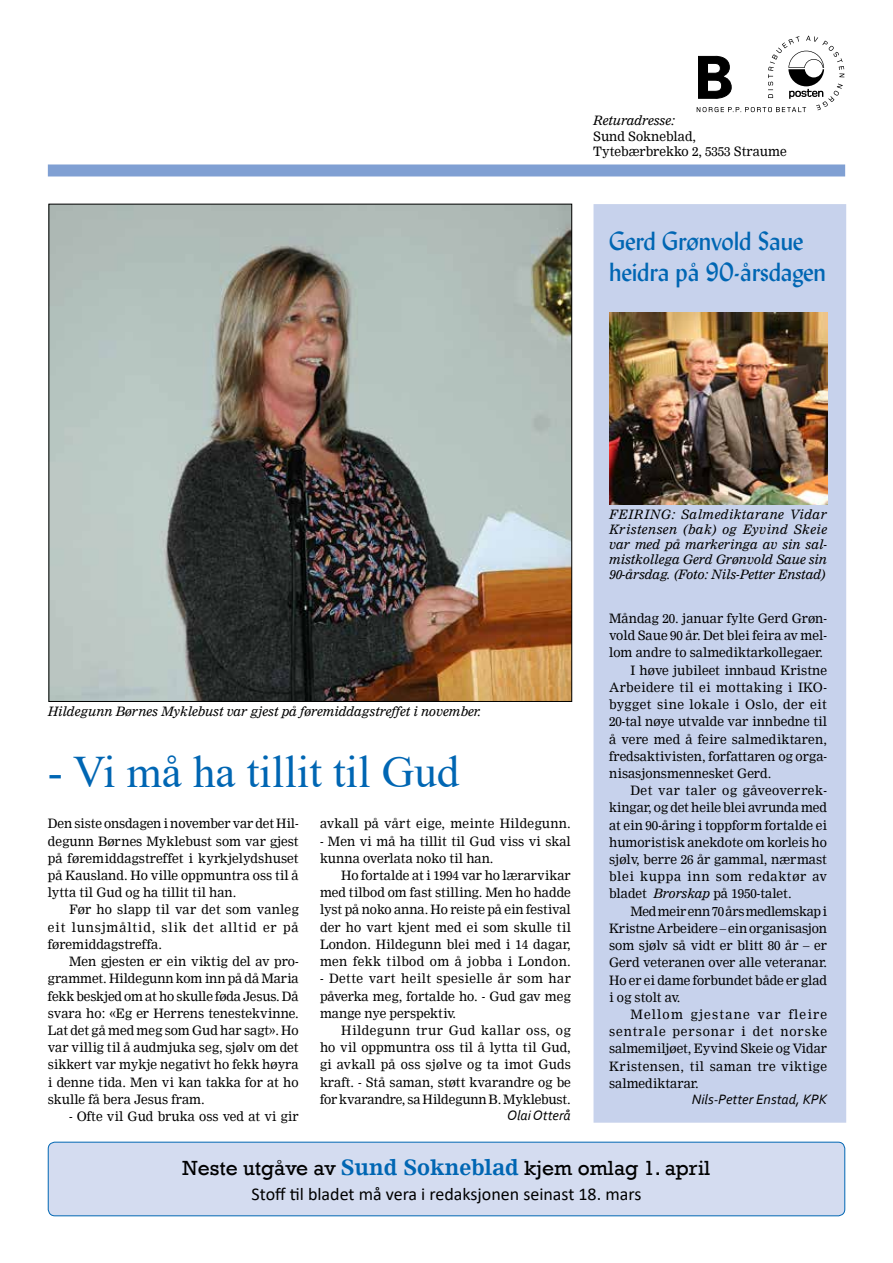
<style>
.page{position:relative;width:893px;height:1263px;background:#fff}
.page>*{position:absolute;margin:0;border:0;box-sizing:border-box;transform-origin:0 0}
.t1{font:45px "Times New Roman";color:#0066b3}
.t2{font:25.5px/31.5px "Lydian";color:#0066b3}
.t3{font:21px "Rockwell";color:#000}
.t4{font:18px "Calibri";color:#000}
.t5{font:italic 14.25px "Corbel";color:#000}
.t6{font:12.75px/17.2px "Nimrod";color:#000;text-align:justify}
.t7{font:italic 12.75px/15px "Nimrod";color:#000;text-align:justify}
.t8{font:12.75px "Nimrod";letter-spacing:.03em;color:#000}
.t9{font:12.75px "Nimrod";letter-spacing:.025em;color:#000}
.t10{font:12.75px "Nimrod";letter-spacing:-.02em;color:#000}
.t11{font:12.75px "Nimrod";letter-spacing:.07em;color:#000}
.t12{font:12.75px "Nimrod";letter-spacing:.035em;color:#000}
.t13{font:12.75px "Nimrod";letter-spacing:.05em;color:#000}
.t14{font:12.75px "Nimrod";letter-spacing:.09em;color:#000}
.s1{font-style:italic}
.s2{font-family:"Nimrod";font-weight:700;color:#0066b3}
</style>
<div class="page">
<div style="left:48px;top:1142px;width:797px;height:74px;background:#d4dcf0;border-radius:7px"></div>
<div style="left:48px;top:1142px;width:797px;height:74px;border:1px solid #0066b3;border-radius:7px"></div>
<div style="left:48px;top:164px;width:797px;height:12px;background:#80a0d3"></div>
<div style="left:593px;top:204px;width:253px;height:919px;background:#c7d2ec;border:2px solid #c7d2ec"></div>
<svg style="left:697px;top:36px;width:147px;height:76px"></svg>
<img style="left:51px;top:206px;width:519px;height:494px">
<img style="left:609px;top:312px;width:218px;height:193px">
<p class="t7" style="left:593px;top:113px;width:83px">Returadresse:</p>
<p class="t6" style="left:593px;top:129px;width:195px;line-height:15.3px">Sund Sokneblad,<br>Tytebærbrekko 2, 5353 Straume</p>
<h2 class="t2" style="left:609px;top:226px;width:218px">Gerd Grønvold Saue heidra på 90-årsdagen</h2>
<p class="t7" style="left:48px;top:704px;width:435px">Hildegunn Børnes Myklebust var gjest på føremiddagstreffet i november.</p>
<h1 class="t1" style="left:48px;top:740px;width:413px">- Vi må ha tillit til Gud</h1>
<p class="t6" style="left:48px;top:815px;width:252px">Den siste onsdagen i november var det Hil&shy;degunn Børnes Myklebust som var gjest på føremiddagstreffet i kyrkjelydshuset på Kausland. Ho ville oppmuntra oss til å lytta til Gud og ha tillit til han.</p>
<p class="t6" style="left:48px;top:901px;width:252px;text-indent:21px">Før ho slapp til var det som vanleg eit lunsjmåltid, slik det alltid er på føremiddagstreffa.</p>
<p class="t6" style="left:48px;top:953px;width:252px;text-indent:21px">Men gjesten er ein viktig del av pro&shy;grammet. Hildegunn kom inn på då Maria fekk beskjed om at ho skulle føda Jesus. Då svara ho: «Eg er Herrens tenestekvinne.<br>Lat det gå med meg som Gud har sagt». Ho var villig til å audmjuka seg, sjølv om det sikkert var mykje negativt ho fekk høyra i denne tida. Men vi kan takka for at ho skulle få bera Jesus fram.</p>
<p class="t6" style="left:69px;top:1108px;width:231px">- Ofte vil Gud bruka oss ved at vi gir</p>
<p class="t6" style="left:320px;top:815px;width:252px">avkall på vårt eige, meinte Hildegunn.</p>
<p class="t6" style="left:320px;top:832px;width:252px">- Men vi må ha tillit til Gud viss vi skal kunna overlata noko til han.</p>
<p class="t6" style="left:320px;top:867px;width:252px;text-indent:21px">Ho fortalde at i 1994 var ho lærarvikar med tilbod om fast stilling. Men ho hadde lyst på noko anna. Ho reiste på ein festival der ho vart kjent med ei som skulle til London. Hildegunn blei med i 14 dagar, men fekk tilbod om å jobba i London.</p>
<p class="t6" style="left:320px;top:970px;width:252px">- Dette vart heilt spesielle år som har påverka meg, fortalde ho. - Gud gav meg mange nye perspektiv.</p>
<p class="t6" style="left:320px;top:1022px;width:252px;text-indent:21px">Hildegunn trur Gud kallar oss, og ho vil oppmuntra oss til å lytta til Gud, gi avkall på oss sjølve og ta imot Guds kraft. - Stå saman, støtt kvarandre og be for kvarandre, sa Hildegunn B. Myklebust.</p>
<p class="t5" style="left:507px;top:1107px;width:65px">Olai Otterå</p>
<p class="t7" style="left:609px;top:507px;width:220px">FEIRING: Salmediktarane Vidar Kristensen (bak) og Eyvind Skeie var med på markeringa av sin sal&shy;mistkollega Gerd Grønvold Saue sin 90-årsdag. (Foto: Nils-Petter Enstad)</p>
<p class="t6" style="left:609px;top:610px;width:219px">Måndag 20. januar fylte Gerd Grøn-</p>
<p class="t6" style="left:609px;top:627px;width:219px">vold Saue 90 år. Det blei feira av mel-</p>
<p class="t6" style="left:609px;top:644px;width:216px">lom andre to salmediktarkollegaer.</p>
<p class="t6" style="left:630px;top:661px;width:198px">I høve jubileet innbaud Kristne</p>
<p class="t9" style="left:609px;top:680px;width:219px">Arbeidere til ei mottaking i IKO-</p>
<p class="t8" style="left:609px;top:697px;width:219px">bygget sine lokale i Oslo, der eit</p>
<p class="t6" style="left:609px;top:713px;width:219px">20-tal nøye utvalde var innbedne til</p>
<p class="t6" style="left:609px;top:730px;width:219px">å vere med å feire salmediktaren,</p>
<p class="t6" style="left:609px;top:748px;width:219px">fredsaktivisten, forfattaren og orga-</p>
<p class="t6" style="left:609px;top:765px;width:164px">nisasjonsmennesket Gerd.</p>
<p class="t12" style="left:630px;top:783px;width:198px">Det var taler og gåveoverrek-</p>
<p class="t6" style="left:609px;top:799px;width:219px">kingar, og det heile blei avrunda med</p>
<p class="t6" style="left:609px;top:816px;width:219px">at ein 90-åring i toppform fortalde ei</p>
<p class="t6" style="left:609px;top:834px;width:219px">humoristisk anekdote om korleis ho</p>
<p class="t6" style="left:609px;top:851px;width:219px">sjølv, berre 26 år gammal, nærmast</p>
<p class="t13" style="left:609px;top:869px;width:220px">blei kuppa inn som redaktør av</p>
<p class="t6" style="left:609px;top:885px;width:184px">bladet <span class="s1">Brorskap</span> på 1950-talet.</p>
<p class="t10" style="left:630px;top:903px;width:198px">Med meir enn 70 års medlemskap i</p>
<p class="t6" style="left:609px;top:920px;width:220px">Kristne Arbeidere – ein organisasjon</p>
<p class="t6" style="left:609px;top:937px;width:219px">som sjølv så vidt er blitt 80 år – er</p>
<p class="t6" style="left:609px;top:954px;width:219px">Gerd veteranen over alle veteranar.</p>
<p class="t6" style="left:609px;top:971px;width:219px">Ho er ei dame forbundet både er glad</p>
<p class="t6" style="left:609px;top:988px;width:73px">i og stolt av.</p>
<p class="t14" style="left:630px;top:1007px;width:198px">Mellom gjestane var fleire</p>
<p class="t11" style="left:609px;top:1024px;width:219px">sentrale personar i det norske</p>
<p class="t6" style="left:609px;top:1040px;width:219px">salmemiljøet, Eyvind Skeie og Vidar</p>
<p class="t8" style="left:609px;top:1058px;width:219px">Kristensen, til saman tre viktige</p>
<p class="t6" style="left:609px;top:1075px;width:91px">salmediktarar.</p>
<p class="t5" style="left:692px;top:1091px;width:137px">Nils-Petter Enstad, KPK</p>
<h3 class="t3" style="left:183px;top:1156px;width:529px">Neste utgåve av <span class="s2">Sund Sokneblad</span> kjem omlag 1. april</h3>
<h3 class="t4" style="left:252px;top:1181px;width:391px">Stoff til bladet må vera i redaksjonen seinast 18. mars</h3>
</div>
